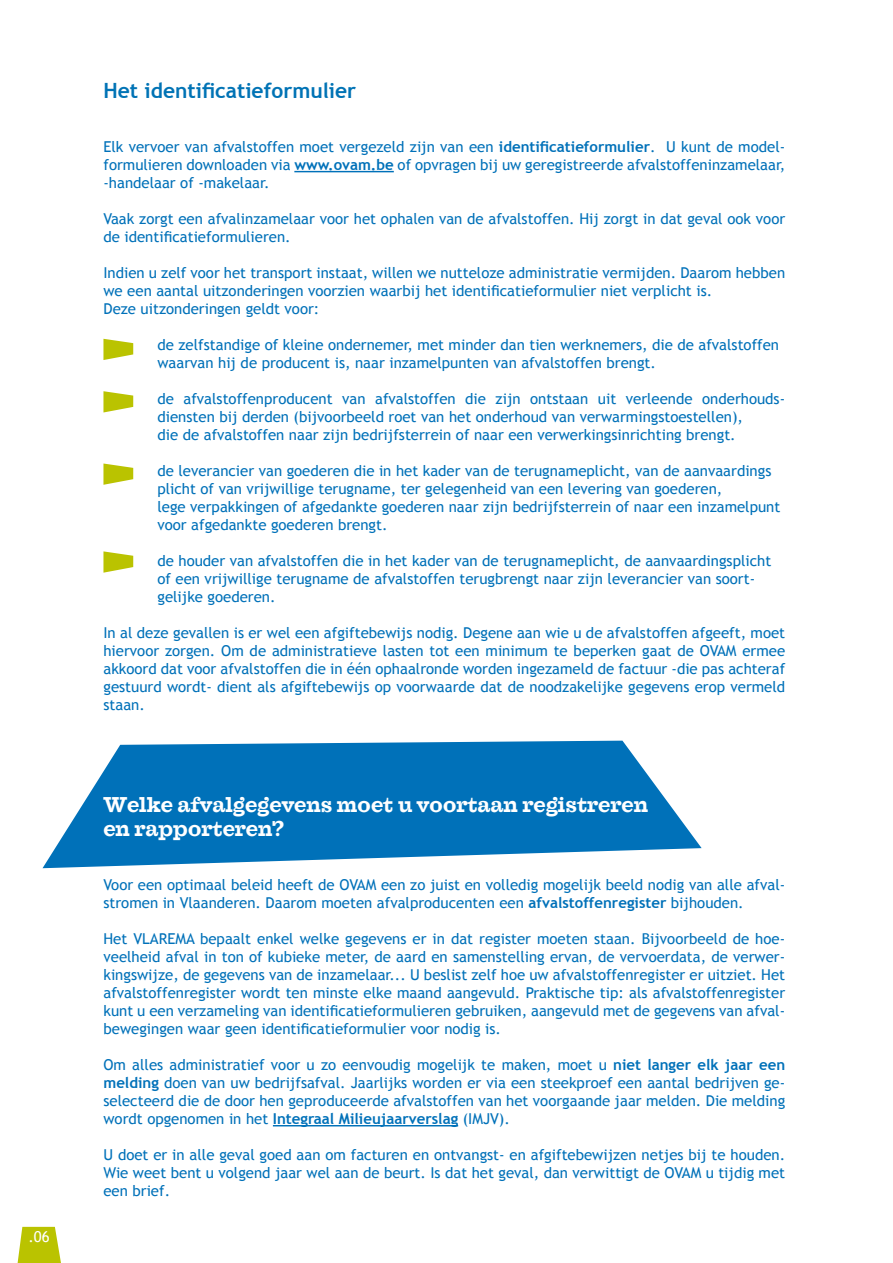
<style>
.page{position:relative;width:893px;height:1263px;background:#fff}
.page>*{position:absolute;margin:0;border:0;box-sizing:border-box;transform-origin:0 0}
.t1{font:700 21px/24px "Farao";color:#fff}
.t2{font:700 21px "Trebuchet MS";color:#0073b5}
.t3{font:15px/18px "Trebuchet MS";color:#0071b9}
.t4{font:15px "Trebuchet MS";color:#fff}
.s1{font-weight:700}
</style>
<div class="page">
<svg style="left:103px;top:339px;width:30px;height:21px"></svg>
<svg style="left:103px;top:551px;width:30px;height:22px"></svg>
<svg style="left:103px;top:391px;width:30px;height:21px"></svg>
<svg style="left:43px;top:741px;width:659px;height:127px;fill:#0071b9"></svg>
<svg style="left:103px;top:463px;width:30px;height:22px"></svg>
<hr style="left:294px;top:171px;width:100px;height:1px;background:#0071b9">
<hr style="left:273px;top:1125px;width:185px;height:1px;background:#0071b9">
<svg style="left:18px;top:1227px;width:43px;height:36px;background:#c2ca1d"></svg>
<p class="t4" style="left:28px;top:1228px;width:23px">.06</p>
<h1 class="t2" style="left:103px;top:77px;width:254px">Het identificatieformulier</h1>
<p class="t3" style="left:103px;top:138px;width:683px;text-align:justify">Elk vervoer van afvalstoffen moet vergezeld zijn van een <span class="s1">identificatieformulier</span>. U kunt de model&shy;formulieren downloaden via <span class="s1">www.ovam.be</span> of opvragen bij uw geregistreerde afvalstoffeninzamelaar, -handelaar of -makelaar.</p>
<p class="t3" style="left:103px;top:210px;width:683px">Vaak zorgt een afvalinzamelaar voor het ophalen van de afvalstoffen. Hij zorgt in dat geval ook voor de identificatieformulieren.</p>
<p class="t3" style="left:103px;top:264px;width:683px">Indien u zelf voor het transport instaat, willen we nutteloze administratie vermijden. Daarom hebben we een aantal uitzonderingen voorzien waarbij het identificatieformulier niet verplicht is.<br>Deze uitzonderingen geldt voor:</p>
<p class="t3" style="left:157px;top:336px;width:623px">de zelfstandige of kleine ondernemer, met minder dan tien werknemers, die de afvalstoffen waarvan hij de producent is, naar inzamelpunten van afvalstoffen brengt.</p>
<p class="t3" style="left:157px;top:390px;width:629px">de afvalstoffenproducent van afvalstoffen die zijn ontstaan uit verleende onderhouds&shy;diensten bij derden (bijvoorbeeld roet van het onderhoud van verwarmingstoestellen),<br>die de afvalstoffen naar zijn bedrijfsterrein of naar een verwerkingsinrichting brengt.</p>
<p class="t3" style="left:157px;top:462px;width:624px">de leverancier van goederen die in het kader van de terugnameplicht, van de aanvaardings plicht of van vrijwillige terugname, ter gelegenheid van een levering van goederen,<br>lege verpakkingen of afgedankte goederen naar zijn bedrijfsterrein of naar een inzamelpunt voor afgedankte goederen brengt.</p>
<p class="t3" style="left:157px;top:552px;width:615px">de houder van afvalstoffen die in het kader van de terugnameplicht, de aanvaardingsplicht of een vrijwillige terugname de afvalstoffen terugbrengt naar zijn leverancier van soort&shy;gelijke goederen.</p>
<p class="t3" style="left:103px;top:624px;width:683px;text-align:justify">In al deze gevallen is er wel een afgiftebewijs nodig. Degene aan wie u de afvalstoffen afgeeft, moet hiervoor zorgen. Om de administratieve lasten tot een minimum te beperken gaat de OVAM ermee akkoord dat voor afvalstoffen die in één ophaalronde worden ingezameld de factuur -die pas achteraf gestuurd wordt- dient als afgiftebewijs op voorwaarde dat de noodzakelijke gegevens erop vermeld staan.</p>
<h1 class="t1" style="left:103px;top:794px;width:546px">Welke afvalgegevens moet u voortaan registreren en rapporteren?</h1>
<p class="t3" style="left:103px;top:876px;width:683px">Voor een optimaal beleid heeft de OVAM een zo juist en volledig mogelijk beeld nodig van alle afval&shy;stromen in Vlaanderen. Daarom moeten afvalproducenten een <span class="s1">afvalstoffenregister</span> bijhouden.</p>
<p class="t3" style="left:103px;top:930px;width:683px;text-align:justify">Het VLAREMA bepaalt enkel welke gegevens er in dat register moeten staan. Bijvoorbeeld de hoe&shy;veelheid afval in ton of kubieke meter, de aard en samenstelling ervan, de vervoerdata, de verwer&shy;kingswijze, de gegevens van de inzamelaar... U beslist zelf hoe uw afvalstoffenregister er uitziet. Het afvalstoffenregister wordt ten minste elke maand aangevuld. Praktische tip: als afvalstoffenregister kunt u een verzameling van identificatieformulieren gebruiken, aangevuld met de gegevens van afval&shy;bewegingen waar geen identificatieformulier voor nodig is.</p>
<p class="t3" style="left:103px;top:1056px;width:683px;text-align:justify">Om alles administratief voor u zo eenvoudig mogelijk te maken, moet u <span class="s1">niet langer elk jaar een melding</span> doen van uw bedrijfsafval. Jaarlijks worden er via een steekproef een aantal bedrijven ge&shy;selecteerd die de door hen geproduceerde afvalstoffen van het voorgaande jaar melden. Die melding wordt opgenomen in het <span class="s1">Integraal Milieujaarverslag</span> (IMJV).</p>
<p class="t3" style="left:103px;top:1146px;width:683px;text-align:justify">U doet er in alle geval goed aan om facturen en ontvangst- en afgiftebewijzen netjes bij te houden.<br>Wie weet bent u volgend jaar wel aan de beurt. Is dat het geval, dan verwittigt de OVAM u tijdig met een brief.</p>
</div>
